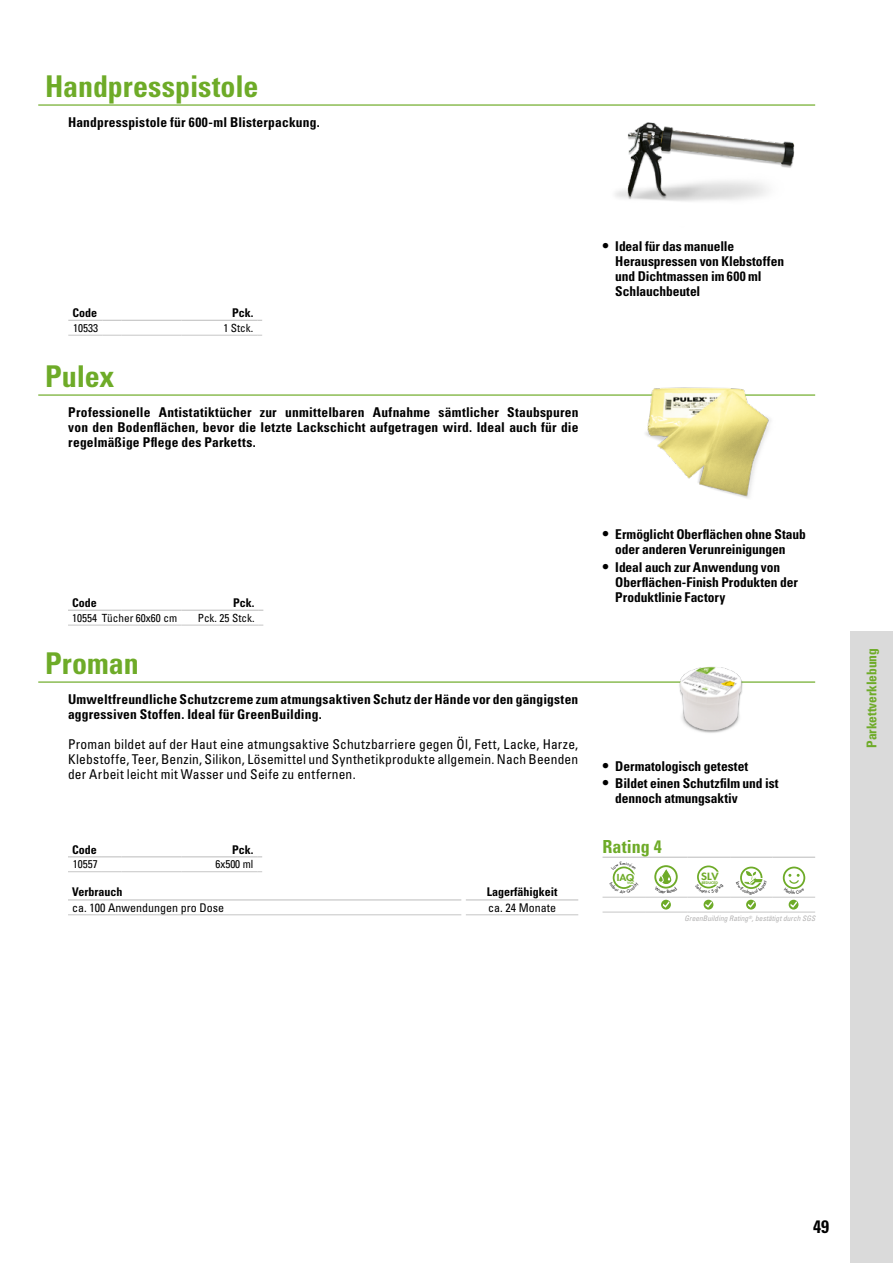
<style>
.page{position:relative;width:893px;height:1263px;background:#fff}
.page>*{position:absolute;margin:0;border:0;box-sizing:border-box;transform-origin:0 0}
.t1{font:700 condensed 30px "Univers LT Std";letter-spacing:-.005em;color:#6eab28}
.t2{font:700 condensed 18px "Univers LT Std";letter-spacing:.005em;color:#6eab28}
.t3{font:700 condensed 18px "Univers LT Std";color:#000}
.t4{font:700 condensed 13.5px/15px "Univers LT Std";letter-spacing:.005em;color:#000}
.t5{font:condensed 13.5px/15px "Univers LT Std";letter-spacing:.01em;color:#000;text-align:justify}
.t6{font:700 condensed 13.5px "Univers LT Std";letter-spacing:-.01em;color:#6eab28}
.t7{font:700 condensed 12px "Univers LT Std";color:#000}
.t8{font:condensed 12px "Univers LT Std";color:#000}
.t9{font:condensed 11.25px "Univers LT Std";color:#000}
.t10{font:800 9.75px "Futura Std";color:#6eab28;scale:1.15 1}
.t11{font:800 9.3px "Futura Std";color:#6eab28;scale:1.11 1}
.t12{font:italic condensed 7.5px "Univers LT Std";color:#b3b2b2}
.t13{font:800 3.3px "Futura Std";color:#6eab28;scale:1.2 1}
.t14{font:800 3.15px "Futura Std";color:#6eab28;scale:1.11 1}
.s1{font-size:15px}
.s2{font-size:9.45px}
</style>
<div class="page">
<hr style="left:38px;top:104px;width:777px;height:2px;background:#6eab28">
<hr style="left:38px;top:681px;width:777px;height:2px;background:#6eab28">
<hr style="left:38px;top:394px;width:777px;height:2px;background:#6eab28">
<div style="left:850px;top:631px;width:43px;height:632px;background:#dadada"></div>
<img style="left:615px;top:122px;width:180px;height:80px">
<img style="left:642px;top:387px;width:134px;height:111px">
<img style="left:644px;top:666px;width:129px;height:67px">
<hr style="left:603px;top:912px;width:42px;height:1px;background:#c6c6c6">
<hr style="left:645px;top:912px;width:43px;height:1px;background:#c6c6c6">
<hr style="left:688px;top:912px;width:42px;height:1px;background:#c6c6c6">
<hr style="left:730px;top:912px;width:43px;height:1px;background:#c6c6c6">
<hr style="left:773px;top:912px;width:42px;height:1px;background:#c6c6c6">
<hr style="left:603px;top:897px;width:42px;height:1px;background:#c6c6c6">
<hr style="left:645px;top:897px;width:43px;height:1px;background:#c6c6c6">
<hr style="left:688px;top:897px;width:42px;height:1px;background:#c6c6c6">
<hr style="left:730px;top:897px;width:43px;height:1px;background:#c6c6c6">
<hr style="left:773px;top:897px;width:42px;height:1px;background:#c6c6c6">
<hr style="left:603px;top:857px;width:42px;height:1px;background:#c6c6c6">
<hr style="left:645px;top:857px;width:43px;height:1px;background:#c6c6c6">
<hr style="left:688px;top:857px;width:42px;height:1px;background:#c6c6c6">
<hr style="left:730px;top:857px;width:43px;height:1px;background:#c6c6c6">
<hr style="left:773px;top:857px;width:42px;height:1px;background:#c6c6c6">
<div style="left:654px;top:865px;width:24px;height:23px;border:2px solid #6eab28;border-radius:50%"></div>
<div style="left:740px;top:866px;width:22px;height:23px;border:2px solid #6eab28;border-radius:50%"></div>
<div style="left:783px;top:866px;width:22px;height:23px;border:2px solid #6eab28;border-radius:50%"></div>
<svg style="left:661px;top:900px;width:10px;height:9px"></svg>
<svg style="left:663px;top:901px;width:7px;height:7px"></svg>
<svg style="left:704px;top:900px;width:9px;height:9px"></svg>
<svg style="left:705px;top:901px;width:7px;height:7px"></svg>
<svg style="left:746px;top:900px;width:10px;height:9px"></svg>
<svg style="left:748px;top:901px;width:7px;height:7px"></svg>
<svg style="left:789px;top:900px;width:9px;height:9px"></svg>
<svg style="left:790px;top:901px;width:7px;height:7px"></svg>
<hr style="left:68px;top:914px;width:393px;height:1px;background:#c6c6c6">
<hr style="left:68px;top:899px;width:393px;height:1px;background:#c6c6c6">
<hr style="left:466px;top:899px;width:112px;height:1px;background:#c6c6c6">
<hr style="left:466px;top:914px;width:112px;height:1px;background:#c6c6c6">
<hr style="left:68px;top:320px;width:34px;height:1px;background:#c6c6c6">
<svg style="left:102px;top:320px;width:20px;height:1px"></svg>
<hr style="left:122px;top:320px;width:60px;height:1px;background:#c6c6c6">
<hr style="left:182px;top:320px;width:76px;height:1px;background:#c6c6c6">
<hr style="left:68px;top:335px;width:34px;height:1px;background:#c6c6c6">
<svg style="left:102px;top:335px;width:20px;height:1px"></svg>
<hr style="left:122px;top:335px;width:60px;height:1px;background:#c6c6c6">
<hr style="left:182px;top:335px;width:76px;height:1px;background:#c6c6c6">
<hr style="left:68px;top:610px;width:34px;height:1px;background:#c6c6c6">
<svg style="left:102px;top:610px;width:19px;height:1px"></svg>
<hr style="left:121px;top:610px;width:60px;height:1px;background:#c6c6c6">
<hr style="left:68px;top:625px;width:34px;height:1px;background:#c6c6c6">
<svg style="left:102px;top:625px;width:19px;height:1px"></svg>
<hr style="left:121px;top:625px;width:60px;height:1px;background:#c6c6c6">
<hr style="left:181px;top:610px;width:78px;height:1px;background:#c6c6c6">
<hr style="left:181px;top:625px;width:78px;height:1px;background:#c6c6c6">
<hr style="left:68px;top:856px;width:34px;height:1px;background:#c6c6c6">
<svg style="left:102px;top:856px;width:19px;height:1px"></svg>
<hr style="left:121px;top:856px;width:60px;height:1px;background:#c6c6c6">
<hr style="left:181px;top:856px;width:77px;height:1px;background:#c6c6c6">
<hr style="left:68px;top:871px;width:34px;height:1px;background:#c6c6c6">
<svg style="left:102px;top:871px;width:19px;height:1px"></svg>
<hr style="left:121px;top:871px;width:60px;height:1px;background:#c6c6c6">
<hr style="left:181px;top:871px;width:77px;height:1px;background:#c6c6c6">
<svg style="left:612px;top:866px;width:23px;height:23px"></svg>
<svg style="left:654px;top:868px;width:23px;height:21px"></svg>
<svg style="left:697px;top:865px;width:22px;height:24px"></svg>
<svg style="left:740px;top:871px;width:23px;height:18px"></svg>
<svg style="left:784px;top:874px;width:20px;height:15px"></svg>
<h1 class="t1" style="left:45px;top:68px;width:215px">Handpresspistole</h1>
<p class="t4" style="left:68px;top:115px;width:253px">Handpresspistole für 600-ml Blisterpackung.</p>
<p class="t7" style="left:73px;top:306px;width:26px">Code</p>
<p class="t7" style="left:232px;top:306px;width:23px">Pck.</p>
<p class="t9" style="left:73px;top:321px;width:26px">10533</p>
<p class="t9" style="left:223px;top:321px;width:31px">1 Stck.</p>
<h1 class="t1" style="left:45px;top:358px;width:71px">Pulex</h1>
<p class="t4" style="left:68px;top:405px;width:512px;text-align:justify">Professionelle Antistatiktücher zur unmittelbaren Aufnahme sämtlicher Staubspuren von den Bodenflächen, bevor die letzte Lackschicht aufgetragen wird. Ideal auch für die regelmäßige Pflege des Parketts.</p>
<p class="t4" style="left:615px;top:239px;width:170px;text-indent:-13px"><span class="s1">•</span> Ideal für das manuelle<br>Herauspressen von Klebstoffen und Dichtmassen im 600 ml<br>Schlauchbeutel</p>
<p class="t7" style="left:72px;top:595px;width:26px">Code</p>
<p class="t7" style="left:233px;top:595px;width:23px">Pck.</p>
<p class="t9" style="left:72px;top:611px;width:106px">10554 Tücher 60x60 cm</p>
<p class="t9" style="left:198px;top:611px;width:58px">Pck. 25 Stck.</p>
<h1 class="t1" style="left:45px;top:645px;width:95px">Proman</h1>
<p class="t4" style="left:68px;top:692px;width:512px">Umweltfreundliche Schutzcreme zum atmungsaktiven Schutz der Hände vor den gängigsten aggressiven Stoffen. Ideal für GreenBuilding.</p>
<p class="t5" style="left:68px;top:737px;width:512px">Proman bildet auf der Haut eine atmungsaktive Schutzbarriere gegen Öl, Fett, Lacke, Harze, Klebstoffe, Teer, Benzin, Silikon, Lösemittel und Synthetikprodukte allgemein. Nach Beenden der Arbeit leicht mit Wasser und Seife zu entfernen.</p>
<p class="t7" style="left:72px;top:842px;width:26px">Code</p>
<p class="t7" style="left:232px;top:842px;width:23px">Pck.</p>
<p class="t9" style="left:73px;top:857px;width:26px">10557</p>
<p class="t9" style="left:215px;top:857px;width:40px">6x500 ml</p>
<p class="t7" style="left:72px;top:884px;width:52px">Verbrauch</p>
<p class="t7" style="left:487px;top:884px;width:72px">Lagerfähigkeit</p>
<p class="t8" style="left:72px;top:900px;width:153px">ca. 100 Anwendungen pro Dose</p>
<p class="t8" style="left:488px;top:900px;width:69px">ca. 24 Monate</p>
<p class="t4" style="left:603px;top:527px;width:205px;text-align:center"><span class="s1">•</span> Ermöglicht Oberflächen ohne Staub oder anderen Verunreinigungen</p>
<p class="t4" style="left:615px;top:559px;width:184px;text-indent:-13px"><span class="s1">•</span> Ideal auch zur Anwendung von<br>Oberflächen-Finish Produkten der<br>Produktlinie Factory</p>
<p class="t4" style="left:603px;top:758px;width:147px"><span class="s1">•</span> Dermatologisch getestet</p>
<p class="t4" style="left:615px;top:776px;width:165px;text-indent:-13px"><span class="s1">•</span> Bildet einen Schutzfilm und ist dennoch atmungsaktiv</p>
<h2 class="t2" style="left:603px;top:835px;width:61px">Rating 4</h2>
<p class="t11" style="left:617px;top:872px;width:17px"><span class="s2">I</span>AQ</p>
<p class="t14" style="left:627px;top:881px;width:8px">VOC</p>
<p class="t10" style="left:701px;top:870px;width:17px">SLV</p>
<p class="t13" style="left:702px;top:880px;width:15px">REDUCED</p>
<p class="t12" style="left:685px;top:914px;width:132px">GreenBuilding Rating<sup>®</sup>, bestätigt durch SGS</p>
<p class="t6" style="left:863px;top:748px;width:101px;rotate:-90deg">Parkettverklebung</p>
<h2 class="t3" style="left:813px;top:1216px;width:17px">49</h2>
</div>
